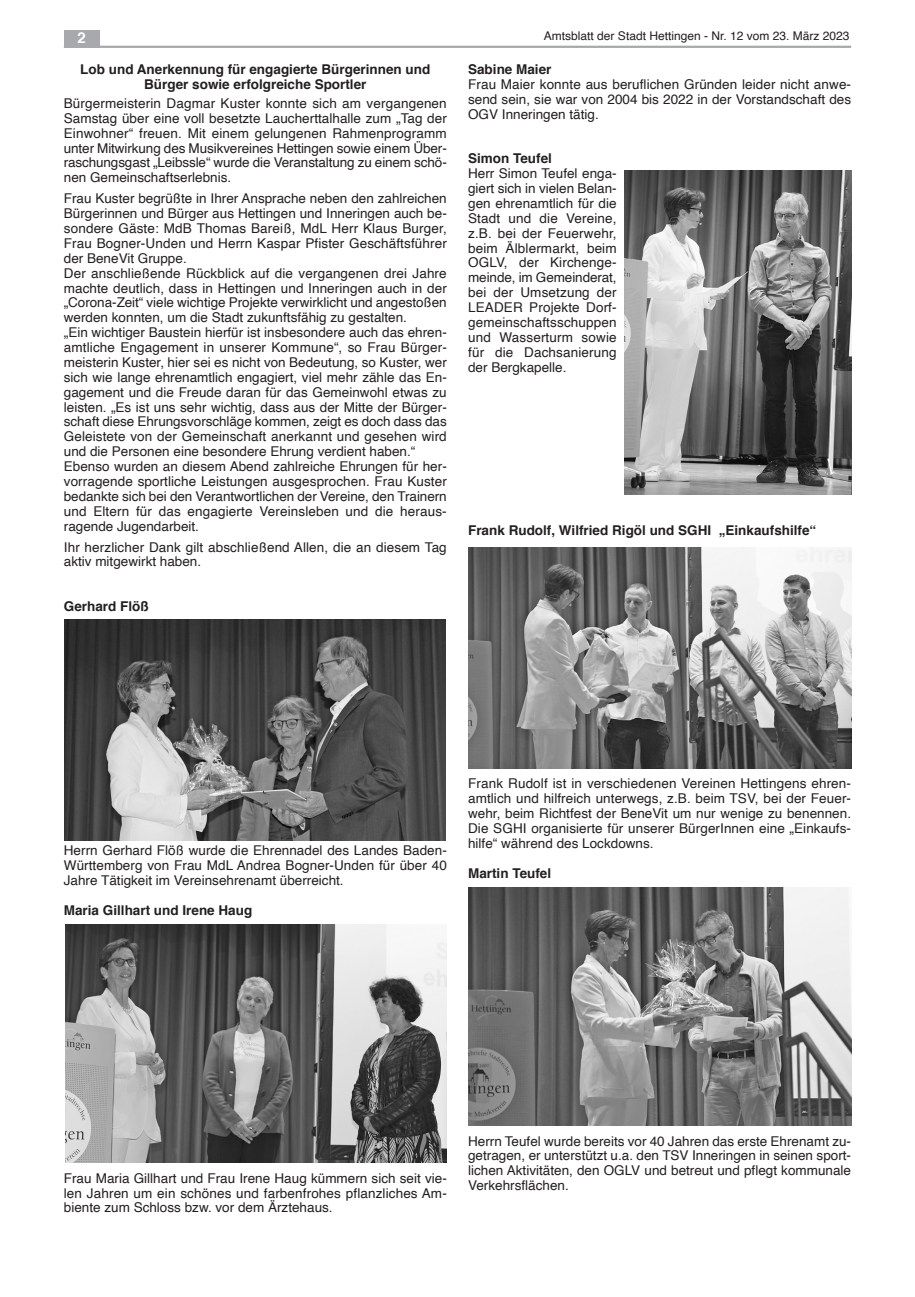
<style>
.page{position:relative;width:915px;height:1297px;background:#fff}
.page>*{position:absolute;margin:0;border:0;box-sizing:border-box;transform-origin:0 0}
.t1{font:700 15px "Helvetica";color:#fff}
.t2{font:13.5px/14.9px "Helvetica 2";color:#231f20;text-align:justify}
.t3{font:700 13.5px/14.9px "Helvetica";color:#231f20;text-align:center}
.t4{font:12px "Helvetica 2";color:#231f20}
</style>
<div class="page">
<hr style="left:64px;top:46px;width:786px;height:2px;background:#a8a9ad">
<div style="left:64px;top:30px;width:35px;height:17px;background:#a8a9ad"></div>
<img style="left:65px;top:924px;width:381px;height:238px">
<img style="left:65px;top:619px;width:380px;height:221px">
<img style="left:624px;top:170px;width:226px;height:324px">
<img style="left:468px;top:547px;width:382px;height:221px">
<img style="left:468px;top:887px;width:382px;height:238px">
<p class="t1" style="left:77px;top:32px;width:10px">2</p>
<p class="t4" style="left:543px;top:31px;width:307px">Amtsblatt der Stadt Hettingen - Nr. 12 vom 23. März 2023</p>
<p class="t3" style="left:80px;top:63px;width:351px">Lob und Anerkennung für engagierte Bürgerinnen und<br>Bürger sowie erfolgreiche Sportler</p>
<p class="t2" style="left:64px;top:97px;width:384px">Bürgermeisterin Dagmar Kuster konnte sich am vergangenen Samstag über eine voll besetzte Laucherttalhalle zum „Tag der Einwohner“ freuen. Mit einem gelungenen Rahmenprogramm unter Mitwirkung des Musikvereines Hettingen sowie einem Über&shy;raschungsgast „Leibssle“ wurde die Veranstaltung zu einem schö&shy;nen Gemeinschaftserlebnis.</p>
<p class="t2" style="left:64px;top:192px;width:384px">Frau Kuster begrüßte in Ihrer Ansprache neben den zahlreichen Bürgerinnen und Bürger aus Hettingen und Inneringen auch be&shy;sondere Gäste: MdB Thomas Bareiß, MdL Herr Klaus Burger, Frau Bogner-Unden und Herrn Kaspar Pfister Geschäftsführer der BeneVit Gruppe.</p>
<p class="t2" style="left:64px;top:267px;width:384px">Der anschließende Rückblick auf die vergangenen drei Jahre machte deutlich, dass in Hettingen und Inneringen auch in der „Corona-Zeit“ viele wichtige Projekte verwirklicht und angestoßen werden konnten, um die Stadt zukunftsfähig zu gestalten.</p>
<p class="t2" style="left:64px;top:326px;width:384px">„Ein wichtiger Baustein hierfür ist insbesondere auch das ehren&shy;amtliche Engagement in unserer Kommune“, so Frau Bürger&shy;meisterin Kuster, hier sei es nicht von Bedeutung, so Kuster, wer sich wie lange ehrenamtlich engagiert, viel mehr zähle das En&shy;gagement und die Freude daran für das Gemeinwohl etwas zu leisten. „Es ist uns sehr wichtig, dass aus der Mitte der Bürger&shy;schaft diese Ehrungsvorschläge kommen, zeigt es doch dass das Geleistete von der Gemeinschaft anerkannt und gesehen wird und die Personen eine besondere Ehrung verdient haben.“</p>
<p class="t2" style="left:64px;top:460px;width:384px">Ebenso wurden an diesem Abend zahlreiche Ehrungen für her&shy;vorragende sportliche Leistungen ausgesprochen. Frau Kuster bedankte sich bei den Verantwortlichen der Vereine, den Trainern und Eltern für das engagierte Vereinsleben und die heraus&shy;ragende Jugendarbeit.</p>
<p class="t2" style="left:64px;top:540px;width:384px">Ihr herzlicher Dank gilt abschließend Allen, die an diesem Tag aktiv mitgewirkt haben.</p>
<p class="t3" style="left:64px;top:600px;width:86px">Gerhard Flöß</p>
<p class="t3" style="left:468px;top:63px;width:85px">Sabine Maier</p>
<p class="t2" style="left:468px;top:78px;width:384px">Frau Maier konnte aus beruflichen Gründen leider nicht anwe&shy;send sein, sie war von 2004 bis 2022 in der Vorstandschaft des OGV Inneringen tätig.</p>
<p class="t3" style="left:468px;top:152px;width:85px">Simon Teufel</p>
<p class="t2" style="left:468px;top:167px;width:150px">Herr Simon Teufel enga&shy;giert sich in vielen Belan&shy;gen ehrenamtlich für die Stadt und die Vereine, z.B. bei der Feuerwehr, beim Älblermarkt, beim OGLV, der Kirchenge&shy;meinde, im Gemeinderat, bei der Umsetzung der LEADER Projekte Dorf&shy;gemeinschaftsschuppen und Wasserturm sowie für die Dachsanierung der Bergkapelle.</p>
<p class="t3" style="left:468px;top:524px;width:349px">Frank Rudolf, Wilfried Rigöl und SGHI „Einkaufshilfe“</p>
<p class="t2" style="left:64px;top:844px;width:384px">Herrn Gerhard Flöß wurde die Ehrennadel des Landes Baden-Württemberg von Frau MdL Andrea Bogner-Unden für über 40<br>Jahre Tätigkeit im Vereinsehrenamt überreicht.</p>
<p class="t3" style="left:64px;top:904px;width:190px">Maria Gillhart und Irene Haug</p>
<p class="t2" style="left:468px;top:777px;width:384px">Frank Rudolf ist in verschiedenen Vereinen Hettingens ehren&shy;amtlich und hilfreich unterwegs, z.B. beim TSV, bei der Feuer&shy;wehr, beim Richtfest der BeneVit um nur wenige zu benennen.<br>Die SGHI organisierte für unserer BürgerInnen eine „Einkaufs&shy;hilfe“ während des Lockdowns.</p>
<p class="t3" style="left:468px;top:866px;width:85px">Martin Teufel</p>
<p class="t2" style="left:64px;top:1171px;width:384px">Frau Maria Gillhart und Frau Irene Haug kümmern sich seit vie&shy;len Jahren um ein schönes und farbenfrohes pflanzliches Am&shy;biente zum Schloss bzw. vor dem Ärztehaus.</p>
<p class="t2" style="left:468px;top:1134px;width:384px">Herrn Teufel wurde bereits vor 40 Jahren das erste Ehrenamt zu&shy;getragen, er unterstützt u.a. den TSV Inneringen in seinen sport&shy;lichen Aktivitäten, den OGLV und betreut und pflegt kommunale Verkehrsflächen.</p>
</div>
